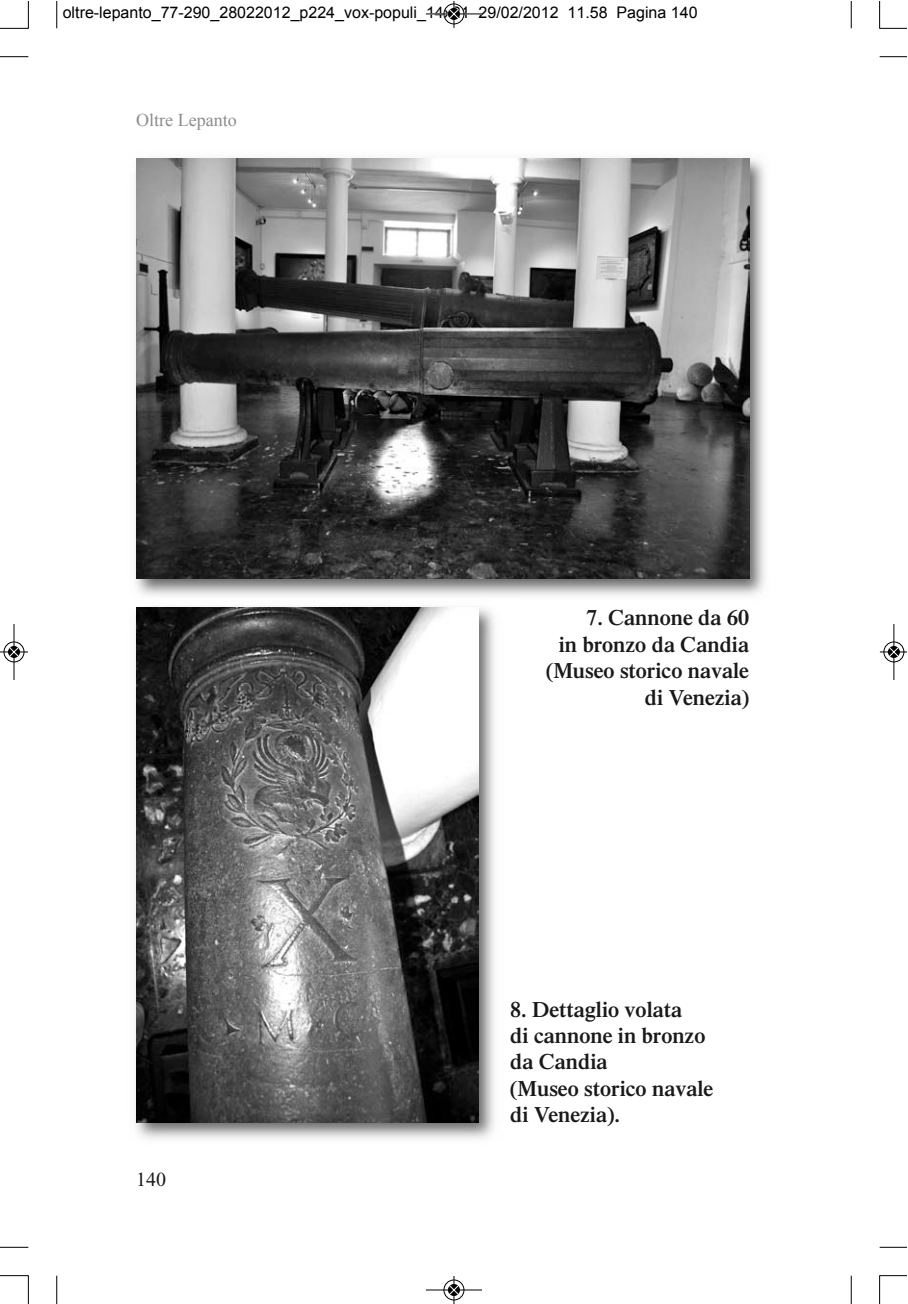
<style>
.page{position:relative;width:908px;height:1304px;background:#fff}
.page>*{position:absolute;margin:0;border:0;box-sizing:border-box;transform-origin:0 0}
.t1{font:600 22px/26.4px "Times";color:#191919;text-align:right}
.t2{font:20px "Times New Roman";color:#191919}
.t3{font:18px "Times New Roman";color:#8c8c8c}
.t4{font:16px "Arial";color:#000}
</style>
<div class="page">
<img style="left:135px;top:158px;width:630px;height:438px">
<img style="left:136px;top:159px;width:612px;height:419px">
<img style="left:135px;top:607px;width:359px;height:532px">
<img style="left:136px;top:608px;width:342px;height:514px">
<svg style="left:56px;top:2px;width:1px;height:26px"></svg>
<svg style="left:0;top:56px;width:28px;height:1px"></svg>
<svg style="left:850px;top:2px;width:1px;height:26px"></svg>
<svg style="left:879px;top:56px;width:27px;height:1px"></svg>
<svg style="left:56px;top:1276px;width:1px;height:28px"></svg>
<svg style="left:0;top:1247px;width:28px;height:1px"></svg>
<svg style="left:850px;top:1276px;width:1px;height:28px"></svg>
<svg style="left:879px;top:1247px;width:27px;height:1px"></svg>
<svg style="left:0;top:2px;width:29px;height:27px"></svg>
<svg style="left:879px;top:2px;width:27px;height:27px"></svg>
<svg style="left:0;top:1275px;width:29px;height:29px"></svg>
<svg style="left:879px;top:1275px;width:27px;height:29px"></svg>
<div style="left:443px;top:3px;width:21px;height:22px;border:1px solid #fff;border-radius:50%"></div>
<hr style="left:426px;top:14px;width:56px;height:1px;background:#000">
<div style="left:443px;top:4px;width:21px;height:20px;border:1px solid #000;border-radius:50%"></div>
<svg style="left:448px;top:2px;width:11px;height:26px"></svg>
<div style="left:443px;top:1279px;width:21px;height:22px;border:1px solid #fff;border-radius:50%"></div>
<hr style="left:426px;top:1290px;width:56px;height:1px;background:#000">
<div style="left:443px;top:1280px;width:21px;height:20px;border:1px solid #000;border-radius:50%"></div>
<svg style="left:448px;top:1276px;width:11px;height:28px"></svg>
<div style="left:3px;top:641px;width:22px;height:22px;border:1px solid #fff;border-radius:50%"></div>
<hr style="left:14px;top:624px;width:1px;height:56px;background:#000">
<div style="left:4px;top:642px;width:20px;height:20px;border:1px solid #000;border-radius:50%"></div>
<svg style="left:0;top:647px;width:28px;height:10px"></svg>
<div style="left:882px;top:641px;width:22px;height:22px;border:1px solid #fff;border-radius:50%"></div>
<hr style="left:893px;top:624px;width:1px;height:56px;background:#000">
<div style="left:883px;top:642px;width:20px;height:20px;border:1px solid #000;border-radius:50%"></div>
<svg style="left:879px;top:647px;width:27px;height:10px"></svg>
<p class="t4" style="left:63px;top:4px;width:636px">oltre-lepanto_77-290_28022012_p224_vox-populi_14x21 29/02/2012 11.58 Pagina 140</p>
<p class="t3" style="left:136px;top:110px;width:102px">Oltre Lepanto</p>
<p class="t2" style="left:136px;top:1169px;width:31px">140</p>
<p class="t1" style="left:545px;top:604px;width:204px">7. Cannone da 60<br>in bronzo da Candia (Museo storico navale di Venezia)</p>
<p class="t1" style="left:510px;top:995px;width:204px;text-align:left">8. Dettaglio volata<br>di cannone in bronzo da Candia<br>(Museo storico navale di Venezia).</p>
</div>
